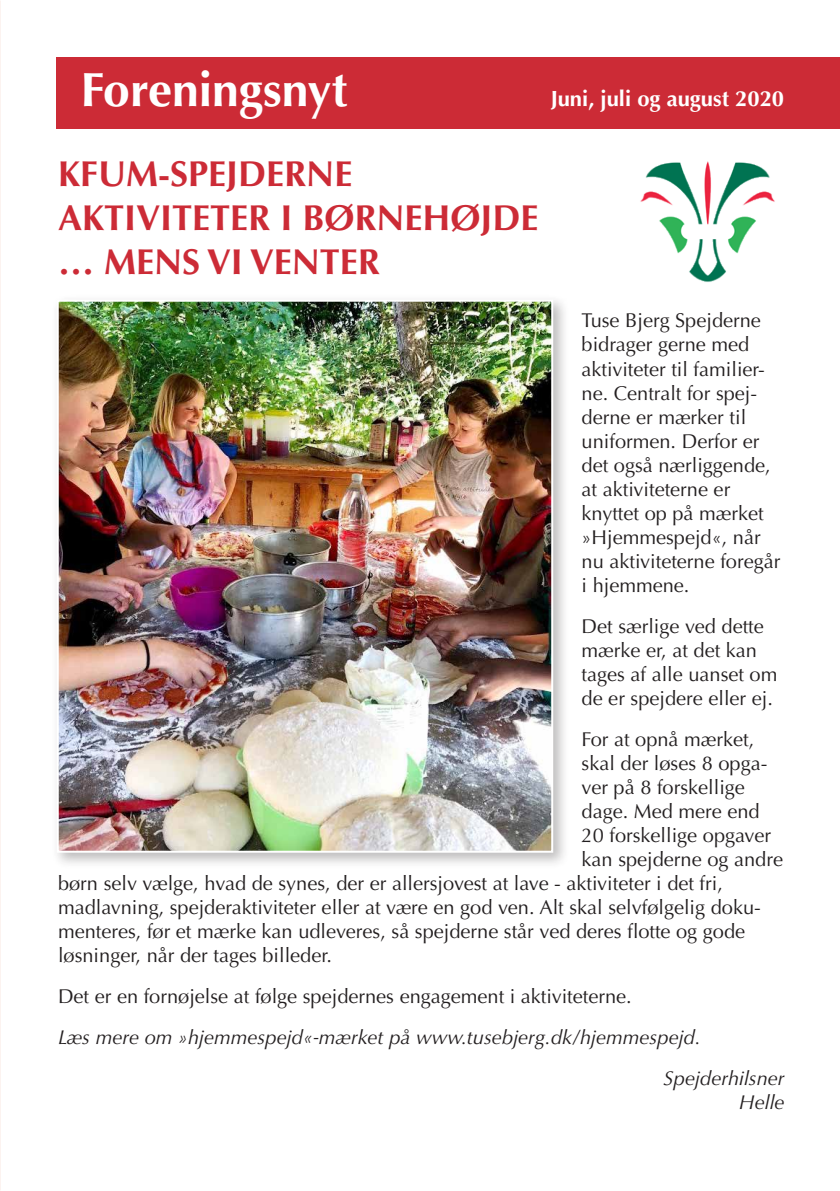
<style>
.page{position:relative;width:840px;height:1191px;background:#fff}
.page>*{position:absolute;margin:0;border:0;box-sizing:border-box;transform-origin:0 0}
.t1{font:700 48px "Optima LT Std";color:#fff}
.t2{font:700 36px/44px "Optima LT Std";color:#cc2b36}
.t3{font:700 22px "Optima LT Std";color:#fff}
.t4{font:20px/24px "Optima LT Std";color:#231f20}
.t5{font:italic 20px/41px "Optima LT Std";color:#231f20}
</style>
<div class="page">
<div style="left:57px;top:57px;width:782px;height:71px;background:#cc2b36"></div>
<img style="left:640px;top:161px;width:135px;height:121px">
<div style="left:51px;top:294px;width:518px;height:575px;background:#231f20;opacity:.3"></div>
<img style="left:60px;top:303px;width:490px;height:546px">
<div style="left:57px;top:300px;width:496px;height:552px;border:2px solid #fff"></div>
<h1 class="t1" style="left:81px;top:62px;width:268px">Foreningsnyt</h1>
<p class="t3" style="left:550px;top:86px;width:235px">Juni, juli og august 2020</p>
<h2 class="t2" style="left:58px;top:152px;width:482px">KFUM-SPEJDERNE<br>AKTIVITETER I BØRNEHØJDE … MENS VI VENTER</h2>
<p class="t4" style="left:581px;top:309px;width:200px">Tuse Bjerg Spejderne bidrager gerne med aktiviteter til familier&shy;ne. Centralt for spej&shy;derne er mærker til uniformen. Derfor er det også nærliggende, at aktiviteterne er knyttet op på mærket »Hjemmespejd«, når nu aktiviteterne foregår i hjemmene.</p>
<p class="t4" style="left:581px;top:614px;width:197px">Det særlige ved dette mærke er, at det kan tages af alle uanset om de er spejdere eller ej.</p>
<p class="t4" style="left:581px;top:727px;width:174px">For at opnå mærket,</p>
<p class="t4" style="left:581px;top:751px;width:187px">skal der løses 8 opga-</p>
<p class="t4" style="left:581px;top:775px;width:165px">ver på 8 forskellige</p>
<p class="t4" style="left:581px;top:799px;width:179px">dage. Med mere end</p>
<p class="t4" style="left:581px;top:823px;width:191px">20 forskellige opgaver</p>
<p class="t4" style="left:581px;top:847px;width:203px">kan spejderne og andre</p>
<p class="t4" style="left:58px;top:871px;width:666px">børn selv vælge, hvad de synes, der er allersjovest at lave - aktiviteter i det fri,</p>
<p class="t4" style="left:58px;top:895px;width:704px">madlavning, spejderaktiviteter eller at være en god ven. Alt skal selvfølgelig doku-</p>
<p class="t4" style="left:58px;top:919px;width:688px">menteres, før et mærke kan udleveres, så spejderne står ved deres flotte og gode</p>
<p class="t4" style="left:58px;top:943px;width:275px">løsninger, når der tages billeder.</p>
<p class="t4" style="left:58px;top:984px;width:575px">Det er en fornøjelse at følge spejdernes engagement i aktiviteterne.</p>
<p class="t5" style="left:663px;top:1016px;width:122px;text-indent:-605px">Læs mere om »hjemmespejd«-mærket på www.tusebjerg.dk/hjemmespejd.<br>Spejderhilsner</p>
<p class="t5" style="left:738px;top:1081px;width:47px">Helle</p>
</div>
